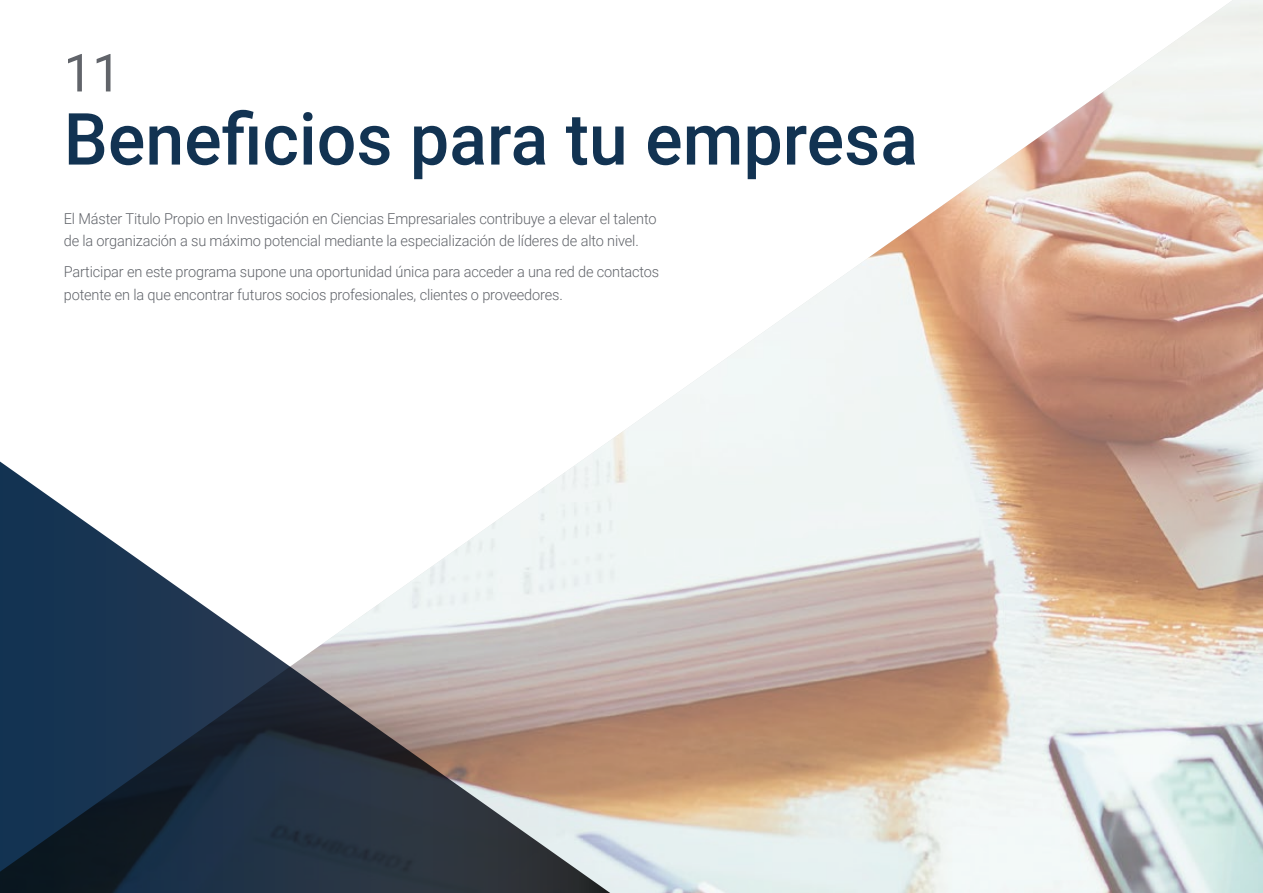
<style>
.page{position:relative;width:1263px;height:893px;background:#fff}
.page>*{position:absolute;margin:0;border:0;box-sizing:border-box;transform-origin:0 0}
.t1{font:500 72px "Roboto";color:#123352}
.t2{font:52.5px "Roboto";color:#61646a}
.t3{font:300 15px/22.5px "Roboto";letter-spacing:-.01em;color:#61646a}
</style>
<div class="page">
<img style="left:603px;top:0;width:660px;height:893px">
<svg style="left:0;top:446px;width:640px;height:447px"></svg>
<h2 class="t2" style="left:64px;top:36px;width:59px">11</h2>
<h1 class="t1" style="left:64px;top:89px;width:856px">Beneficios para tu empresa</h1>
<p class="t3" style="left:64px;top:207px;width:594px">El Máster Titulo Propio en Investigación en Ciencias Empresariales contribuye a elevar el talento de la organización a su máximo potencial mediante la especialización de líderes de alto nivel.</p>
<p class="t3" style="left:64px;top:260px;width:597px">Participar en este programa supone una oportunidad única para acceder a una red de contactos potente en la que encontrar futuros socios profesionales, clientes o proveedores.</p>
</div>
